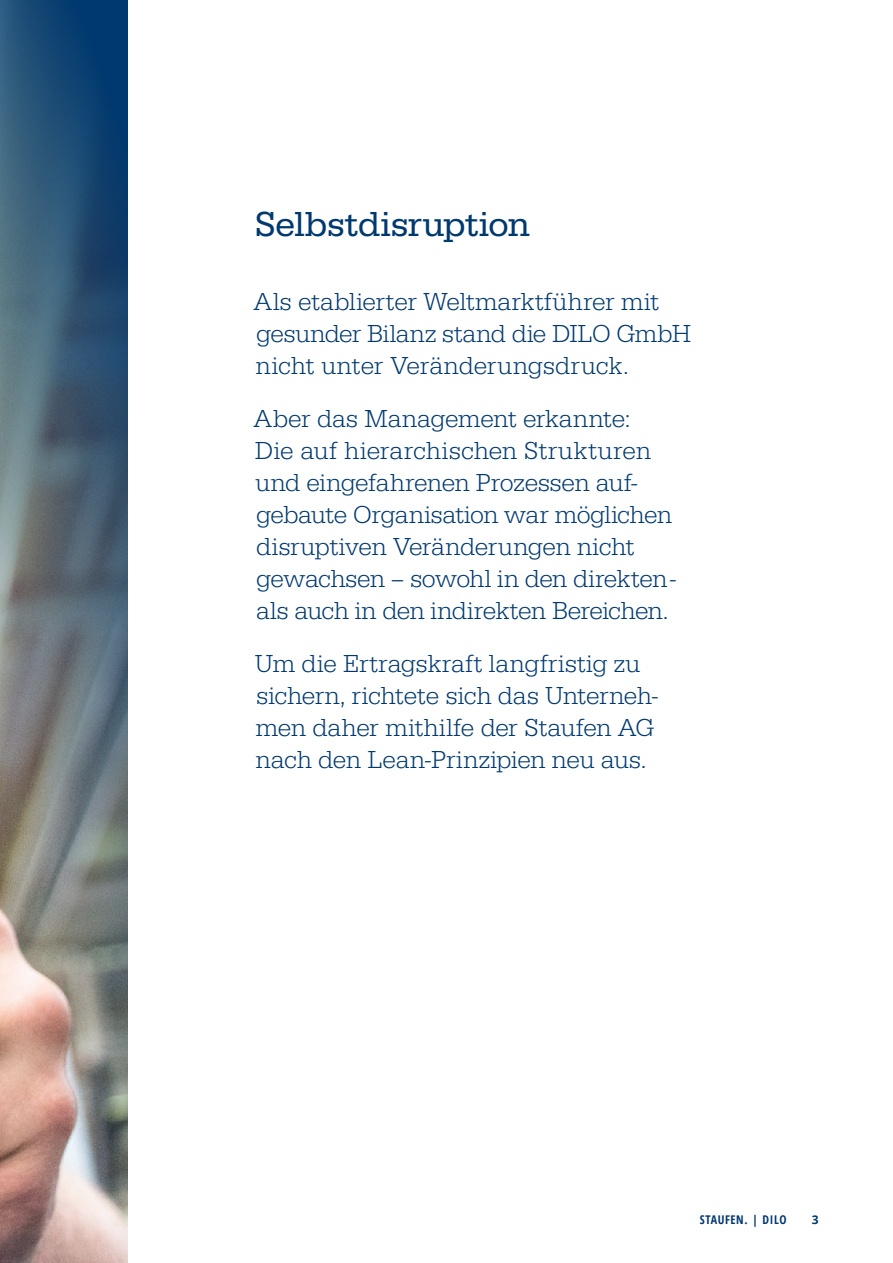
<style>
.page{position:relative;width:893px;height:1263px;background:#fff}
.page>*{position:absolute;margin:0;border:0;box-sizing:border-box;transform-origin:0 0}
.t1{font:36px "Serifa";color:#00396f}
.t2{font:300 25.5px/32px "Serifa";letter-spacing:-.01em;color:#00396f}
.t3{font:700 12px "Open Sans Condensed";letter-spacing:.05em;color:#00396f}
.t4{font:700 12px "Open Sans";color:#00396f}
.s1{font-family:"Open Sans"}
</style>
<div class="page">
<img style="left:0;top:0;width:128px;height:1263px">
<h1 class="t1" style="left:255px;top:204px;width:276px">Selbstdisruption</h1>
<p class="t2" style="left:254px;top:286px;width:439px">Als etablierter Weltmarktführer mit gesunder Bilanz stand die DILO GmbH nicht unter Veränderungsdruck.</p>
<p class="t2" style="left:254px;top:403px;width:420px">Aber das Management erkannte:<br>Die auf hierarchischen Strukturen und eingefahrenen Prozessen auf&shy;gebaute Organisation war möglichen disruptiven Veränderungen nicht gewachsen – sowohl in den direkten - als auch in den indirekten Bereichen.</p>
<p class="t2" style="left:255px;top:648px;width:405px">Um die Ertragskraft langfristig zu sichern, richtete sich das Unterneh&shy;men daher mithilfe der Staufen AG nach den Lean-Prinzipien neu aus.</p>
<p class="t3" style="left:700px;top:1211px;width:88px">STAUFEN. <span class="s1">|</span> DILO</p>
<p class="t4" style="left:812px;top:1211px;width:8px">3</p>
</div>
